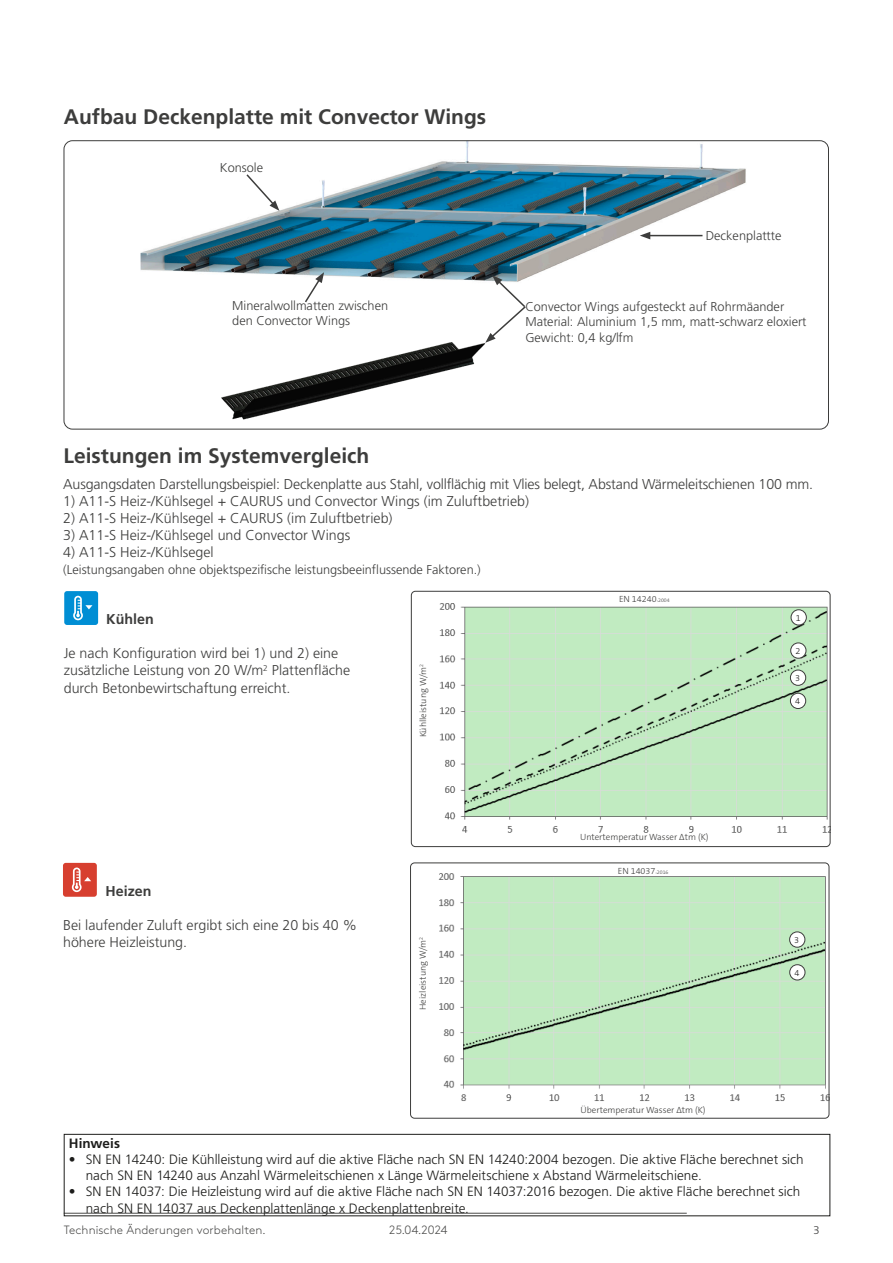
<style>
.page{position:relative;width:893px;height:1263px;background:#fff}
.page>*{position:absolute;margin:0;border:0;box-sizing:border-box;transform-origin:0 0}
.t1{font:700 21px "Frutiger LT Pro";color:#3d3d3c}
.t2{font:300 14.25px/17.1px "Frutiger LT Pro";color:#3d3d3c}
.t3{font:700 14.25px "Frutiger LT Pro";color:#3d3d3c}
.t4{font:300 13.5px/16.2px "Frutiger LT Pro";color:#1d1d1b}
.t5{font:700 13.5px "Frutiger LT Pro";letter-spacing:.005em;color:#1d1d1b}
.t6{font:300 12.75px/15.3px "Frutiger LT Pro";color:#3d3d3c}
.t7{font:300 12px "Swegon Brown";letter-spacing:.01em;color:#4b4b4a}
.t8{font:300 12px "The Sans B W3";color:#3d3d3c}
.t9{font:300 9px "The Sans B W3";color:#3d3d3c}
.t10{font:300 9px "The Sans B W3";color:#1d1d1b}
.s1{font-size:5.25px}
</style>
<div class="page">
<hr style="left:64px;top:1213px;width:623px;height:1px;background:#4b4b4a">
<div style="left:64px;top:591px;width:34px;height:34px;background:#008ed4;border-radius:3px"></div>
<svg style="left:73px;top:596px;width:19px;height:24px"></svg>
<img style="left:439px;top:603px;width:389px;height:230px">
<div style="left:411px;top:591px;width:419px;height:256px;border:1px solid #3d3d3c;border-radius:4px"></div>
<div style="left:791px;top:610px;width:15px;height:15px;background:#fff;border-radius:50%"></div>
<div style="left:791px;top:609px;width:16px;height:16px;border:1px solid #3d3d3c;border-radius:50%"></div>
<div style="left:791px;top:643px;width:15px;height:15px;background:#fff;border-radius:50%"></div>
<div style="left:790px;top:642px;width:16px;height:17px;border:1px solid #3d3d3c;border-radius:50%"></div>
<div style="left:790px;top:670px;width:16px;height:15px;background:#fff;border-radius:50%"></div>
<div style="left:790px;top:670px;width:16px;height:16px;border:1px solid #3d3d3c;border-radius:50%"></div>
<div style="left:790px;top:693px;width:16px;height:15px;background:#fff;border-radius:50%"></div>
<div style="left:790px;top:693px;width:16px;height:16px;border:1px solid #3d3d3c;border-radius:50%"></div>
<div style="left:63px;top:863px;width:34px;height:34px;background:#d73f2f;border-radius:3px"></div>
<svg style="left:72px;top:867px;width:19px;height:25px"></svg>
<img style="left:438px;top:873px;width:389px;height:228px">
<div style="left:410px;top:863px;width:419px;height:255px;border:1px solid #3d3d3c;border-radius:4px"></div>
<div style="left:790px;top:932px;width:15px;height:15px;background:#fff;border-radius:50%"></div>
<div style="left:789px;top:931px;width:16px;height:16px;border:1px solid #3d3d3c;border-radius:50%"></div>
<div style="left:790px;top:965px;width:15px;height:15px;background:#fff;border-radius:50%"></div>
<div style="left:789px;top:964px;width:16px;height:16px;border:1px solid #3d3d3c;border-radius:50%"></div>
<img style="left:140px;top:142px;width:606px;height:139px">
<hr style="left:648px;top:235px;width:54px;height:1px;background:#3d3d3c">
<svg style="left:640px;top:232px;width:10px;height:7px"></svg>
<svg style="left:303px;top:272px;width:21px;height:31px"></svg>
<svg style="left:245px;top:173px;width:34px;height:38px"></svg>
<img style="left:221px;top:342px;width:265px;height:78px">
<svg style="left:485px;top:275px;width:42px;height:68px"></svg>
<div style="left:64px;top:1134px;width:766px;height:82px;border:1px solid #1d1d1b"></div>
<h1 class="t1" style="left:64px;top:104px;width:424px">Aufbau Deckenplatte mit Convector Wings</h1>
<p class="t6" style="left:220px;top:160px;width:45px">Konsole</p>
<p class="t6" style="left:232px;top:298px;width:157px">Mineralwollmatten zwischen den Convector Wings</p>
<p class="t6" style="left:706px;top:228px;width:77px">Deckenplattte</p>
<p class="t6" style="left:525px;top:299px;width:283px">Convector Wings aufgesteckt auf Rohrmäander<br>Material: Aluminium 1,5 mm, matt-schwarz eloxiert<br>Gewicht: 0,4 kg/lfm</p>
<h1 class="t1" style="left:64px;top:443px;width:307px">Leistungen im Systemvergleich</h1>
<p class="t2" style="left:63px;top:475px;width:751px">Ausgangsdaten Darstellungsbeispiel: Deckenplatte aus Stahl, vollflächig mit Vlies belegt, Abstand Wärmeleitschienen 100 mm.</p>
<p class="t2" style="left:63px;top:492px;width:467px">1) A11-S Heiz-/Kühlsegel + CAURUS und Convector Wings (im Zuluftbetrieb)</p>
<p class="t2" style="left:63px;top:509px;width:331px">2) A11-S Heiz-/Kühlsegel + CAURUS (im Zuluftbetrieb)</p>
<p class="t2" style="left:63px;top:526px;width:288px">3) A11-S Heiz-/Kühlsegel und Convector Wings</p>
<p class="t2" style="left:63px;top:543px;width:152px">4) A11-S Heiz-/Kühlsegel</p>
<p class="t6" style="left:63px;top:562px;width:419px">(Leistungsangaben ohne objektspezifische leistungsbeeinflussende Faktoren.)</p>
<p class="t3" style="left:106px;top:611px;width:49px">Kühlen</p>
<p class="t2" style="left:64px;top:645px;width:288px">Je nach Konfiguration wird bei 1) und 2) eine zusätzliche Leistung von 20 W/m<sup>2</sup> Plattenfläche durch Betonbewirtschaftung erreicht.</p>
<p class="t9" style="left:619px;top:593px;width:52px">EN 14240<span class="s1">:2004</span></p>
<p class="t10" style="left:796px;top:612px;width:6px">1</p>
<p class="t10" style="left:795px;top:645px;width:6px">2</p>
<p class="t10" style="left:795px;top:672px;width:6px">3</p>
<p class="t10" style="left:795px;top:695px;width:6px">4</p>
<p class="t9" style="left:417px;top:737px;width:75px;rotate:-90deg">Kühlleistung W/m<sup>2</sup></p>
<p class="t9" style="left:580px;top:831px;width:130px">Untertemperatur Wasser ∆tm (K)</p>
<p class="t3" style="left:106px;top:882px;width:47px">Heizen</p>
<p class="t2" style="left:63px;top:917px;width:295px">Bei laufender Zuluft ergibt sich eine 20 bis 40 % höhere Heizleistung.</p>
<p class="t9" style="left:618px;top:865px;width:52px">EN 14037<span class="s1">:2016</span></p>
<p class="t9" style="left:417px;top:1010px;width:75px;rotate:-90deg">Heizleistung W/m<sup>2</sup></p>
<p class="t10" style="left:794px;top:934px;width:6px">3</p>
<p class="t10" style="left:794px;top:967px;width:6px">4</p>
<p class="t9" style="left:580px;top:1104px;width:127px">Übertemperatur Wasser ∆tm (K)</p>
<p class="t5" style="left:69px;top:1135px;width:53px">Hinweis</p>
<p class="t4" style="left:86px;top:1151px;width:719px;text-indent:-17px">• SN EN 14240: Die Kühlleistung wird auf die aktive Fläche nach SN EN 14240:2004 bezogen. Die aktive Fläche berechnet sich nach SN EN 14240 aus Anzahl Wärmeleitschienen x Länge Wärmeleitschiene x Abstand Wärmeleitschiene.</p>
<p class="t4" style="left:86px;top:1184px;width:716px;text-indent:-17px">• SN EN 14037: Die Heizleistung wird auf die aktive Fläche nach SN EN 14037:2016 bezogen. Die aktive Fläche berechnet sich nach SN EN 14037 aus Deckenplattenlänge x Deckenplattenbreite.</p>
<p class="t7" style="left:64px;top:1221px;width:204px">Technische Änderungen vorbehalten.</p>
<p class="t7" style="left:389px;top:1221px;width:60px">25.04.2024</p>
<p class="t8" style="left:813px;top:1222px;width:8px">3</p>
</div>
